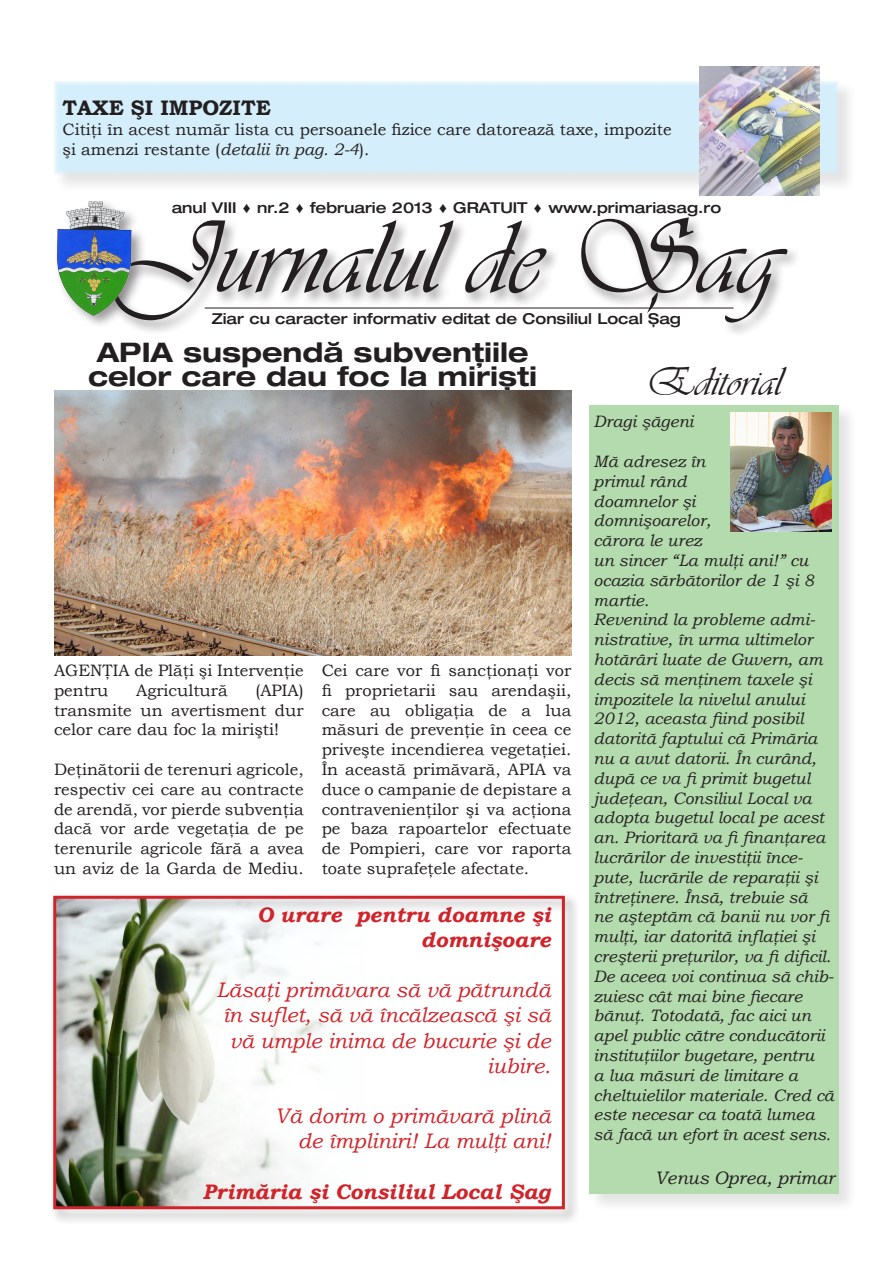
<style>
.page{position:relative;width:893px;height:1263px;background:#fff}
.page>*{position:absolute;margin:0;border:0;box-sizing:border-box;transform-origin:0 0}
.t1{font:108px "Vivaldii";color:#231f20}
.t2{font:42px "Vivaldii";color:#231f20}
.t3{font:700 expanded 27px/24px "Helvetica Neue LT Pro";color:#231f20;text-align:center}
.t4{font:italic 21px/25.2px "Bookman Old Style";color:#d1232a;text-align:right}
.t5{font:italic 700 21px/25.2px "Bookman Old Style";color:#d1232a;text-align:right}
.t6{font:700 21px "Bookman Old Style";color:#231f20}
.t7{font:italic 18px "Bookman Old Style";color:#231f20}
.t8{font:italic 16.5px/19.8px "Bookman Old Style";color:#231f20}
.t9{font:16.5px/19.8px "Bookman Old Style";color:#231f20;text-align:justify}
.t10{font:500 expanded 15px "Helvetica Neue LT Pro";color:#231f20}
.s1{font-style:italic}
.s2{font-family:"Impact";font-weight:400;font-stretch:normal}
</style>
<div class="page">
<div style="left:110px;top:215px;width:691px;height:122px;background:#231f20;opacity:.45"></div>
<div style="left:54px;top:198px;width:93px;height:131px;background:#231f20;opacity:.45"></div>
<img style="left:54px;top:199px;width:79px;height:116px">
<hr style="left:205px;top:308px;width:528px;height:1px;background:#231f20">
<div style="left:54px;top:81px;width:803px;height:112px;background:#231f20;opacity:.12"></div>
<div style="left:54px;top:81px;width:785px;height:93px;background:#d4effb"></div>
<div style="left:589px;top:405px;width:268px;height:807px;background:#231f20;opacity:.12"></div>
<div style="left:589px;top:405px;width:250px;height:789px;background:#b4dbae"></div>
<img style="left:730px;top:413px;width:102px;height:119px">
<img style="left:54px;top:391px;width:517px;height:265px">
<div style="left:700px;top:65px;width:121px;height:136px;background:#fff;opacity:.75"></div>
<div style="left:50px;top:893px;width:530px;height:332px;background:#231f20;opacity:.45"></div>
<div style="left:53px;top:896px;width:512px;height:313px;border:3px solid #d1232a"></div>
<p class="t6" style="left:63px;top:93px;width:210px">TAXE ŞI IMPOZITE</p>
<p class="t9" style="left:63px;top:120px;width:611px">Citiţi în acest număr lista cu persoanele fizice care datorează taxe, impozite şi amenzi restante (<span class="s1">detalii în pag. 2-4</span>).</p>
<p class="t10" style="left:172px;top:198px;width:551px">anul VIII <span class="s2">♦</span> nr.2 <span class="s2">♦</span> februarie 2013 <span class="s2">♦</span> GRATUIT <span class="s2">♦</span> www.primariasag.ro</p>
<h1 class="t1" style="left:115px;top:195px;width:665px">Jurnalul de Sag</h1>
<h1 class="t1" style="left:652px;top:201px;width:20px">,</h1>
<p class="t10" style="left:212px;top:310px;width:471px">Ziar cu caracter informativ editat de Consiliul Local Şag</p>
<h3 class="t3" style="left:88px;top:340px;width:450px">APIA suspendă subvenţiile celor care dau foc la mirişti</h3>
<p class="t9" style="left:54px;top:660px;width:251px">Agenţia de Plăţi şi Intervenţie pentru</p>
<p class="t9" style="left:136px;top:680px;width:93px">Agricultură</p>
<p class="t9" style="left:54px;top:680px;width:251px;text-indent:201px">(APIA) transmite un avertisment dur celor care dau foc la mirişti!</p>
<p class="t9" style="left:54px;top:759px;width:251px">Deţinătorii de terenuri agricole, respectiv cei care au contracte de arendă, vor pierde subvenţia dacă vor arde vegetaţia de pe terenurile agricole fără a avea un aviz de la Garda de Mediu.</p>
<p class="t9" style="left:322px;top:660px;width:251px">Cei care vor fi sancţionaţi vor fi proprietarii sau arendaşii, care au obligaţia de a lua măsuri de prevenţie în ceea ce priveşte incendierea vegetaţiei.<br>În această primăvară, APIA va duce o campanie de depistare a contravenienţilor şi va acţiona pe baza rapoartelor efectuate de Pompieri, care vor raporta toate suprafeţele afectate.</p>
<p class="t5" style="left:257px;top:901px;width:295px">O urare pentru doamne şi domnişoare</p>
<p class="t4" style="left:216px;top:977px;width:336px">Lăsaţi primăvara să vă pătrundă în suflet, să vă încălzească şi să vă umple inima de bucurie şi de iubire.</p>
<p class="t4" style="left:275px;top:1103px;width:277px">Vă dorim o primăvară plină de împliniri! La mulţi ani!</p>
<p class="t5" style="left:202px;top:1179px;width:350px">Primăria şi Consiliul Local Şag</p>
<h2 class="t2" style="left:646px;top:356px;width:137px">Editorial</h2>
<p class="t8" style="left:594px;top:412px;width:101px">Dragi şăgeni</p>
<p class="t8" style="left:594px;top:451px;width:242px">Mă adresez în<br>primul rând<br>doamnelor şi<br>domnişoarelor,<br>cărora le urez<br>un sincer “La mulţi ani!” cu ocazia sărbătorilor de 1 şi 8 martie.<br>Revenind la probleme admi&shy;nistrative, în urma ultimelor hotărâri luate de Guvern, am decis să menţinem taxele şi impozitele la nivelul anului<br>2012, aceasta fiind posibil datorită faptului că Primăria nu a avut datorii. În curând, după ce va fi primit bugetul judeţean, Consiliul Local va adopta bugetul local pe acest an. Prioritară va fi finanţarea lucrărilor de investiţii înce&shy;pute, lucrările de reparaţii şi întreţinere. Însă, trebuie să<br>ne aşteptăm că banii nu vor fi mulţi, iar datorită inflaţiei şi creşterii preţurilor, va fi dificil.<br>De aceea voi continua să chib&shy;zuiesc cât mai bine fiecare bănuţ. Totodată, fac aici un apel public către conducătorii instituţiilor bugetare, pentru<br>a lua măsuri de limitare a cheltuielilor materiale. Cred că este necesar ca toată lumea să facă un efort în acest sens.</p>
<p class="t7" style="left:655px;top:1165px;width:181px">Venus Oprea, primar</p>
</div>
